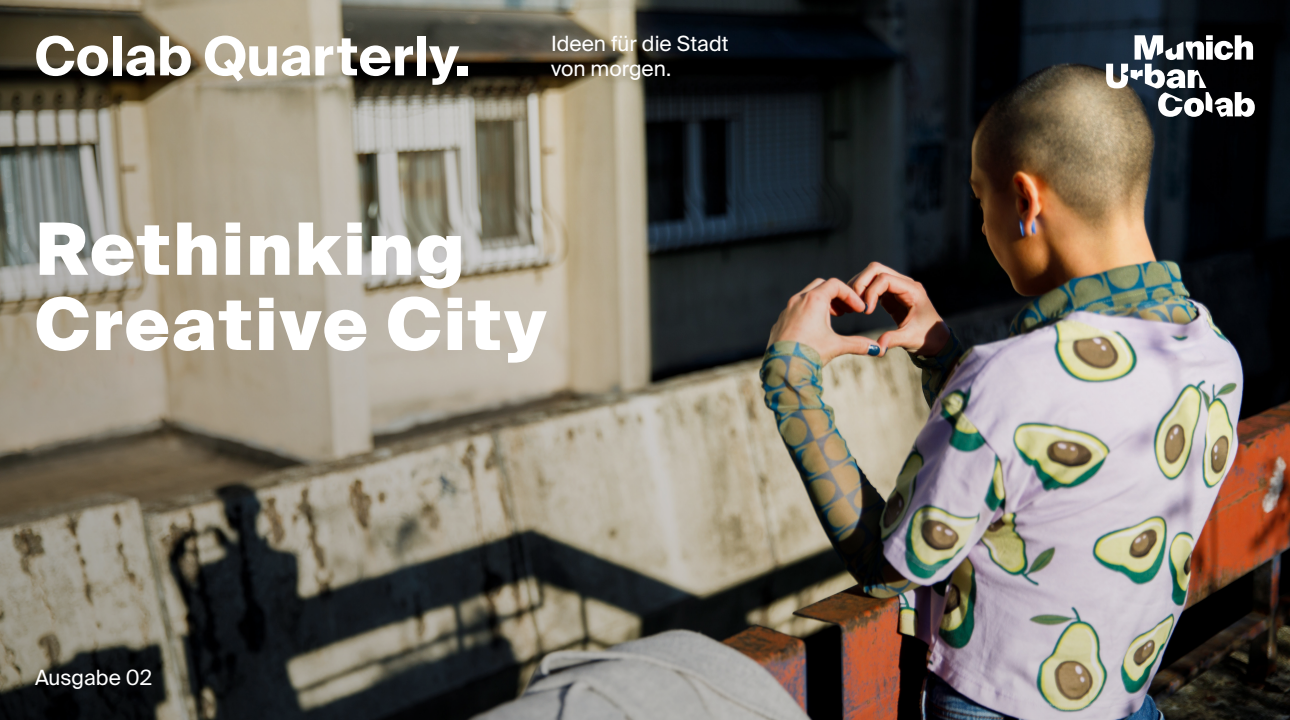
<style>
.page{position:relative;width:1290px;height:720px;background:#fff}
.page>*{position:absolute;margin:0;border:0;box-sizing:border-box;transform-origin:0 0}
.t1{font:900 72.2px/75.2px "Suisse Intl";letter-spacing:.02em;color:#fff}
.t2{font:700 54px "Suisse Intl";color:#fff}
.t3{font:21px/25.2px "Suisse Intl";color:#fff}
</style>
<div class="page">
<img style="left:0;top:0;width:1290px;height:720px">
<svg style="left:1106px;top:35px;width:149px;height:82px"></svg>
<h2 class="t2" style="left:35px;top:25px;width:436px">Colab Quarterly.</h2>
<p class="t3" style="left:551px;top:31px;width:179px">Ideen für die Stadt von morgen.</p>
<h1 class="t1" style="left:35px;top:212px;width:513px">Rethinking<br>Creative City</h1>
<p class="t3" style="left:35px;top:665px;width:119px">Ausgabe 02</p>
</div>
